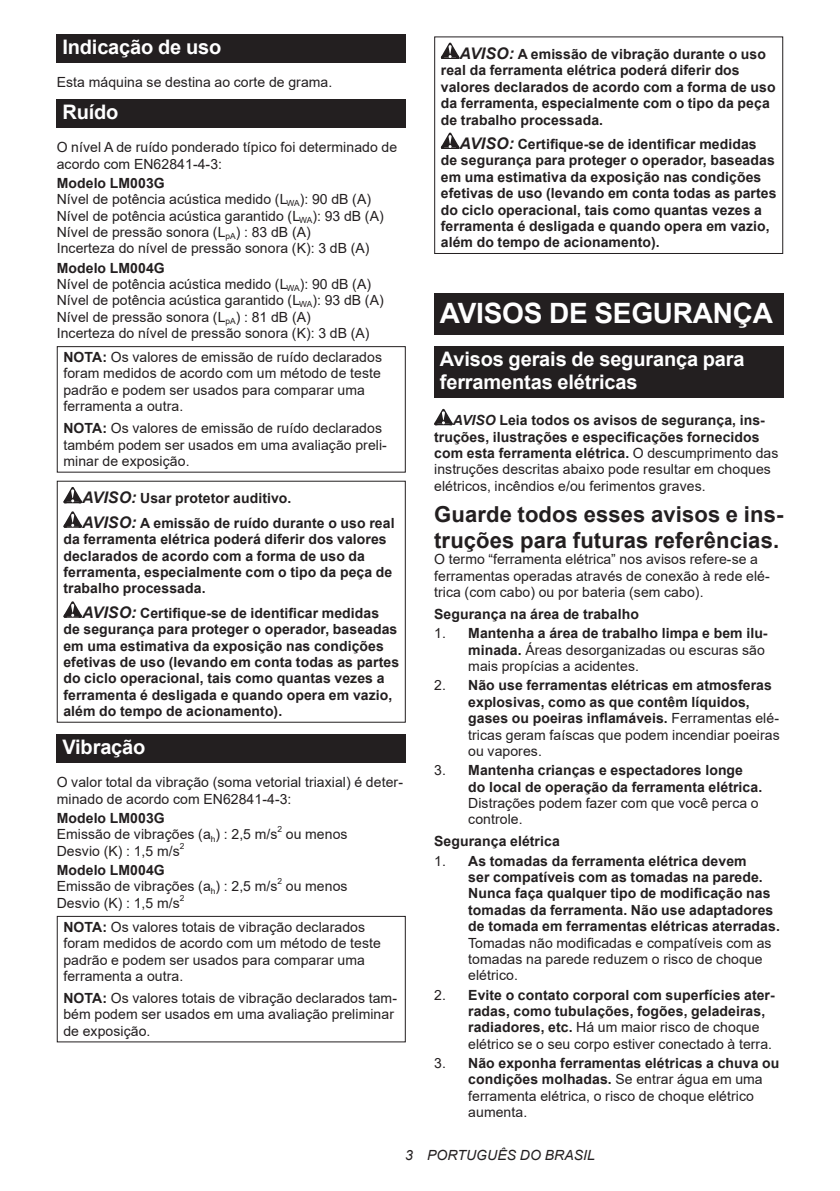
<style>
.page{position:relative;width:840px;height:1191px;background:#fff}
.page>*{position:absolute;margin:0;border:0;box-sizing:border-box;transform-origin:0 0}
.t1{font:700 28px "Arial";letter-spacing:-.01em;color:#fff}
.t2{font:700 22px/25.8px "Arial";letter-spacing:.005em;color:#231f20}
.t3{font:700 20px/23.4px "Arial";letter-spacing:-.01em;color:#fff}
.t4{font:14px/16.4px "Arial";letter-spacing:.005em;color:#231f20}
.t5{font:700 14px/16.4px "Arial";letter-spacing:.005em;color:#231f20}
.t6{font:italic 14px "Arial";letter-spacing:.005em;color:#231f20}
.t7{font:8.4px "Arial";color:#231f20}
.s1{font-weight:700}
.s2{font-style:italic;font-size:16px}
.s3{font-weight:700;font-style:italic}
.s4{font-weight:400}
</style>
<div class="page">
<div style="left:57px;top:34px;width:348px;height:29px;background:#231f20"></div>
<div style="left:57px;top:99px;width:348px;height:28px;background:#231f20"></div>
<div style="left:57px;top:346px;width:348px;height:126px;border:1px solid #231f20"></div>
<svg style="left:63px;top:487px;width:19px;height:16px"></svg>
<svg style="left:63px;top:511px;width:19px;height:17px"></svg>
<svg style="left:63px;top:601px;width:19px;height:17px"></svg>
<div style="left:57px;top:734px;width:348px;height:28px;background:#231f20"></div>
<div style="left:57px;top:916px;width:348px;height:126px;border:1px solid #231f20"></div>
<svg style="left:440px;top:43px;width:19px;height:16px"></svg>
<svg style="left:440px;top:133px;width:19px;height:16px"></svg>
<div style="left:434px;top:36px;width:348px;height:218px;border:1px solid #231f20"></div>
<div style="left:434px;top:294px;width:348px;height:41px;background:#231f20"></div>
<div style="left:434px;top:346px;width:348px;height:52px;background:#231f20"></div>
<svg style="left:434px;top:409px;width:18px;height:16px"></svg>
<h3 class="t3" style="left:62px;top:36px;width:160px">Indicação de uso</h3>
<p class="t4" style="left:57px;top:74px;width:277px">Esta máquina se destina ao corte de grama.</p>
<h3 class="t3" style="left:62px;top:100px;width:57px">Ruído</h3>
<p class="t4" style="left:57px;top:139px;width:342px">O nível A de ruído ponderado típico foi determinado de acordo com EN62841-4-3:</p>
<p class="t4" style="left:57px;top:174px;width:328px"><span class="s1">Modelo LM003G<br></span>Nível de potência acústica medido (L<sub>WA</sub>): 90 dB (A)<br>Nível de potência acústica garantido (L<sub>WA</sub>): 93 dB (A)<br>Nível de pressão sonora (L<sub>pA</sub>) : 83 dB (A)<br>Incerteza do nível de pressão sonora (K): 3 dB (A)</p>
<p class="t4" style="left:57px;top:259px;width:328px"><span class="s1">Modelo LM004G<br></span>Nível de potência acústica medido (L<sub>WA</sub>): 90 dB (A)<br>Nível de potência acústica garantido (L<sub>WA</sub>): 93 dB (A)<br>Nível de pressão sonora (L<sub>pA</sub>) : 81 dB (A)<br>Incerteza do nível de pressão sonora (K): 3 dB (A)</p>
<p class="t4" style="left:63px;top:349px;width:320px"><span class="s1">NOTA:</span> Os valores de emissão de ruído declarados foram medidos de acordo com um método de teste padrão e podem ser usados para comparar uma ferramenta a outra.</p>
<p class="t4" style="left:63px;top:420px;width:325px"><span class="s1">NOTA:</span> Os valores de emissão de ruído declarados também podem ser usados em uma avaliação preli&shy;minar de exposição.</p>
<p class="t5" style="left:82px;top:486px;width:314px;line-height:24.4px"><span class="s2">AVISO:</span> Usar protetor auditivo.<br><span class="s2">AVISO:</span> A emissão de ruído durante o uso real</p>
<p class="t5" style="left:63px;top:531px;width:330px">da ferramenta elétrica poderá diferir dos valores declarados de acordo com a forma de uso da ferramenta, especialmente com o tipo da peça de trabalho processada.</p>
<p class="t5" style="left:63px;top:605px;width:337px;text-indent:19px"><span class="s2">AVISO:</span> Certifique-se de identificar medidas de segurança para proteger o operador, baseadas em uma estimativa da exposição nas condições efetivas de uso (levando em conta todas as partes do ciclo operacional, tais como quantas vezes a ferramenta é desligada e quando opera em vazio, além do tempo de acionamento).</p>
<h3 class="t3" style="left:62px;top:735px;width:84px">Vibração</h3>
<p class="t4" style="left:57px;top:774px;width:347px">O valor total da vibração (soma vetorial triaxial) é deter&shy;minado de acordo com EN62841-4-3:</p>
<p class="t4" style="left:57px;top:810px;width:222px"><span class="s1">Modelo LM003G<br></span>Emissão de vibrações (a<sub>h</sub>) : 2,5 m/s</p>
<p class="t7" style="left:277px;top:823px;width:6px">2</p>
<p class="t4" style="left:286px;top:826px;width:63px">ou menos</p>
<p class="t4" style="left:57px;top:842px;width:124px">Desvio (K) : 1,5 m/s</p>
<p class="t7" style="left:180px;top:840px;width:6px">2</p>
<p class="t4" style="left:57px;top:862px;width:222px"><span class="s1">Modelo LM004G<br></span>Emissão de vibrações (a<sub>h</sub>) : 2,5 m/s</p>
<p class="t7" style="left:277px;top:875px;width:6px">2</p>
<p class="t4" style="left:286px;top:878px;width:63px">ou menos</p>
<p class="t4" style="left:57px;top:894px;width:124px">Desvio (K) : 1,5 m/s</p>
<p class="t7" style="left:180px;top:892px;width:6px">2</p>
<p class="t4" style="left:63px;top:918px;width:319px"><span class="s1">NOTA:</span> Os valores totais de vibração declarados foram medidos de acordo com um método de teste padrão e podem ser usados para comparar uma ferramenta a outra.</p>
<p class="t4" style="left:63px;top:989px;width:335px"><span class="s1">NOTA:</span> Os valores totais de vibração declarados tam&shy;bém podem ser usados em uma avaliação preliminar de exposição.</p>
<p class="t5" style="left:440px;top:46px;width:336px;text-indent:19px"><span class="s2">AVISO:</span> A emissão de vibração durante o uso real da ferramenta elétrica poderá diferir dos valores declarados de acordo com a forma de uso da ferramenta, especialmente com o tipo da peça de trabalho processada.</p>
<p class="t5" style="left:440px;top:136px;width:337px;text-indent:19px"><span class="s2">AVISO:</span> Certifique-se de identificar medidas de segurança para proteger o operador, baseadas em uma estimativa da exposição nas condições efetivas de uso (levando em conta todas as partes do ciclo operacional, tais como quantas vezes a ferramenta é desligada e quando opera em vazio, além do tempo de acionamento).</p>
<h1 class="t1" style="left:439px;top:294px;width:334px">AVISOS DE SEGURANÇA</h1>
<h3 class="t3" style="left:439px;top:347px;width:306px">Avisos gerais de segurança para ferramentas elétricas</h3>
<p class="t4" style="left:434px;top:412px;width:345px;text-indent:19px"><span class="s3">AVISO</span> <span class="s1">Leia todos os avisos de segurança, ins&shy;truções, ilustrações e especificações fornecidos com esta ferramenta elétrica.</span> O descumprimento das instruções descritas abaixo pode resultar em choques elétricos, incêndios e/ou ferimentos graves.</p>
<h2 class="t2" style="left:434px;top:502px;width:350px">Guarde todos esses avisos e ins&shy;truções para futuras referências.</h2>
<p class="t4" style="left:434px;top:551px;width:337px">O termo “ferramenta elétrica” nos avisos refere-se a ferramentas operadas através de conexão à rede elé&shy;trica (com cabo) ou por bateria (sem cabo).</p>
<p class="t5" style="left:434px;top:606px;width:206px">Segurança na área de trabalho</p>
<p class="t4" style="left:468px;top:625px;width:300px;text-indent:-34px">1. <span class="s1">Mantenha a área de trabalho limpa e bem ilu&shy;minada.</span> Áreas desorganizadas ou escuras são mais propícias a acidentes.</p>
<p class="t5" style="left:468px;top:677px;width:313px;text-indent:-34px"><span class="s4">2.</span> Não use ferramentas elétricas em atmosferas explosivas, como as que contêm líquidos, gases ou poeiras inflamáveis. <span class="s4">Ferramentas elé&shy;tricas geram faíscas que podem incendiar poeiras ou vapores.</span></p>
<p class="t5" style="left:468px;top:762px;width:295px;text-indent:-34px"><span class="s4">3.</span> Mantenha crianças e espectadores longe do local de operação da ferramenta elétrica.</p>
<p class="t4" style="left:468px;top:794px;width:292px">Distrações podem fazer com que você perca o controle.</p>
<p class="t5" style="left:434px;top:833px;width:127px">Segurança elétrica</p>
<p class="t5" style="left:468px;top:852px;width:313px;text-indent:-34px"><span class="s4">1.</span> As tomadas da ferramenta elétrica devem<br>ser compatíveis com as tomadas na parede.<br>Nunca faça qualquer tipo de modificação nas tomadas da ferramenta. Não use adaptadores de tomada em ferramentas elétricas aterradas.</p>
<p class="t4" style="left:468px;top:934px;width:304px">Tomadas não modificadas e compatíveis com as tomadas na parede reduzem o risco de choque elétrico.</p>
<p class="t5" style="left:468px;top:986px;width:308px;text-indent:-34px"><span class="s4">2.</span> Evite o contato corporal com superfícies ater&shy;radas, como tubulações, fogões, geladeiras, radiadores, etc. <span class="s4">Há um maior risco de choque elétrico se o seu corpo estiver conectado à terra.</span></p>
<p class="t4" style="left:468px;top:1054px;width:312px;text-indent:-34px">3. <span class="s1">Não exponha ferramentas elétricas a chuva ou condições molhadas.</span> Se entrar água em uma ferramenta elétrica, o risco de choque elétrico aumenta.</p>
<p class="t6" style="left:405px;top:1146px;width:191px">3 PORTUGUÊS DO BRASIL</p>
</div>
